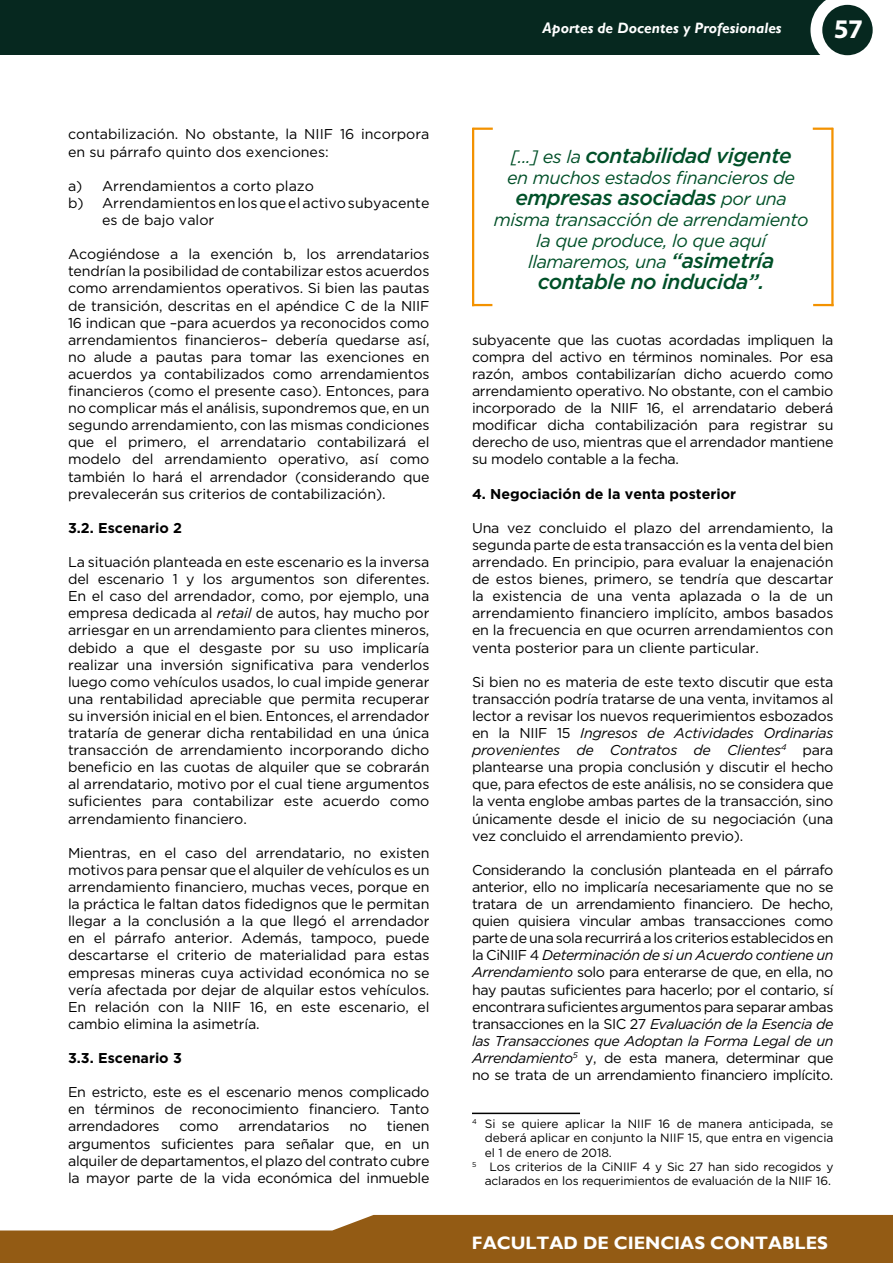
<style>
.page{position:relative;width:893px;height:1263px;background:#fff}
.page>*{position:absolute;margin:0;border:0;box-sizing:border-box;transform-origin:0 0}
.t1{font:700 27px "Myriad Pro";color:#fff}
.t2{font:italic 500 21px "Gotham";letter-spacing:-.025em;color:#005028}
.t3{font:italic 18px/21px "Gotham";letter-spacing:-.025em;color:#005028;text-align:center}
.t4{font:700 18px "Gill Sans";color:#fff}
.t5{font:italic 700 15px "Gill Sans";color:#fff}
.t6{font:14.25px/17.1px "Gotham";letter-spacing:-.01em;color:#000;text-align:justify}
.t7{font:700 14.25px "Gotham";color:#000}
.t8{font:12px "Gotham";letter-spacing:-.01em;color:#000}
.s1{font-style:italic}
.s2{font-weight:400;font-size:18px}
.s3{font-weight:500;font-size:21px}
</style>
<div class="page">
<div style="left:0;top:0;width:850px;height:55px;background:#06281f"></div>
<svg style="left:810px;top:0;width:62px;height:56px"></svg>
<div style="left:822px;top:5px;width:51px;height:50px;background:#06281f;border-radius:50%"></div>
<svg style="left:1px;top:1215px;width:892px;height:48px;background:#a06f31"></svg>
<hr style="left:0;top:1230px;width:1px;height:33px;background:#935b14">
<hr style="left:472px;top:1112px;width:108px;height:2px;background:#000">
<hr style="left:472px;top:128px;width:21px;height:2px;background:#f39200">
<hr style="left:472px;top:128px;width:2px;height:178px;background:#f39200">
<hr style="left:472px;top:304px;width:20px;height:2px;background:#f39200">
<hr style="left:813px;top:128px;width:20px;height:2px;background:#f39200">
<hr style="left:831px;top:128px;width:2px;height:178px;background:#f39200">
<hr style="left:813px;top:304px;width:20px;height:2px;background:#f39200">
<p class="t6" style="left:68px;top:126px;width:363px">contabilización. No obstante, la NIIF 16 incorpora en su párrafo quinto dos exenciones:</p>
<p class="t6" style="left:68px;top:177px;width:248px">a) Arrendamientos a corto plazo</p>
<p class="t6" style="left:68px;top:194px;width:363px">b) Arrendamientos en los que el activo subyacente</p>
<p class="t6" style="left:102px;top:211px;width:114px">es de bajo valor</p>
<p class="t6" style="left:68px;top:245px;width:363px">Acogiéndose a la exención b, los arrendatarios tendrían la posibilidad de contabilizar estos acuerdos como arrendamientos operativos. Si bien las pautas de transición, descritas en el apéndice C de la NIIF 16 indican que –para acuerdos ya reconocidos como arrendamientos financieros– debería quedarse así, no alude a pautas para tomar las exenciones en acuerdos ya contabilizados como arrendamientos financieros (como el presente caso). Entonces, para no complicar más el análisis, supondremos que, en un segundo arrendamiento, con las mismas condiciones que el primero, el arrendatario contabilizará el modelo del arrendamiento operativo, así como también lo hará el arrendador (considerando que prevalecerán sus criterios de contabilización).</p>
<p class="t7" style="left:68px;top:519px;width:115px">3.2. Escenario 2</p>
<p class="t6" style="left:68px;top:553px;width:363px">La situación planteada en este escenario es la inversa del escenario 1 y los argumentos son diferentes.<br>En el caso del arrendador, como, por ejemplo, una empresa dedicada al <span class="s1">retail</span> de autos, hay mucho por arriesgar en un arrendamiento para clientes mineros, debido a que el desgaste por su uso implicaría realizar una inversión significativa para venderlos luego como vehículos usados, lo cual impide generar una rentabilidad apreciable que permita recuperar su inversión inicial en el bien. Entonces, el arrendador trataría de generar dicha rentabilidad en una única transacción de arrendamiento incorporando dicho beneficio en las cuotas de alquiler que se cobrarán al arrendatario, motivo por el cual tiene argumentos suficientes para contabilizar este acuerdo como arrendamiento financiero.</p>
<p class="t6" style="left:68px;top:844px;width:363px">Mientras, en el caso del arrendatario, no existen motivos para pensar que el alquiler de vehículos es un arrendamiento financiero, muchas veces, porque en la práctica le faltan datos fidedignos que le permitan llegar a la conclusión a la que llegó el arrendador en el párrafo anterior. Además, tampoco, puede descartarse el criterio de materialidad para estas empresas mineras cuya actividad económica no se vería afectada por dejar de alquilar estos vehículos.<br>En relación con la NIIF 16, en este escenario, el cambio elimina la asimetría.</p>
<p class="t7" style="left:68px;top:1050px;width:115px">3.3. Escenario 3</p>
<p class="t6" style="left:68px;top:1083px;width:363px">En estricto, este es el escenario menos complicado en términos de reconocimiento financiero. Tanto arrendadores</p>
<p class="t6" style="left:179px;top:1117px;width:41px">como</p>
<p class="t6" style="left:238px;top:1117px;width:93px">arrendatarios</p>
<p class="t6" style="left:349px;top:1117px;width:19px">no</p>
<p class="t6" style="left:68px;top:1117px;width:363px;text-indent:319px">tienen argumentos suficientes para señalar que, en un alquiler de departamentos, el plazo del contrato cubre la mayor parte de la vida económica del inmueble</p>
<p class="t5" style="left:543px;top:19px;width:241px">Aportes de Docentes y Profesionales</p>
<h1 class="t1" style="left:834px;top:12px;width:31px">57</h1>
<h2 class="t2" style="left:510px;top:144px;width:283px"><span class="s2">[...] es la</span> contabilidad vigente</h2>
<p class="t3" style="left:507px;top:168px;width:290px">en muchos estados financieros de</p>
<h2 class="t2" style="left:515px;top:186px;width:273px">empresas asociadas <span class="s2">por una</span></h2>
<p class="t3" style="left:494px;top:210px;width:316px">misma transacción de arrendamiento la que produce, lo que aquí llamaremos, una <span class="s3">“asimetría</span></p>
<h2 class="t2" style="left:538px;top:270px;width:228px">contable no inducida”.</h2>
<p class="t6" style="left:472px;top:331px;width:363px">subyacente que las cuotas acordadas impliquen la compra del activo en términos nominales. Por esa razón, ambos contabilizarían dicho acuerdo como arrendamiento operativo. No obstante, con el cambio incorporado de la NIIF 16, el arrendatario deberá modificar dicha contabilización para registrar su derecho de uso, mientras que el arrendador mantiene su modelo contable a la fecha.</p>
<p class="t7" style="left:472px;top:485px;width:266px">4. Negociación de la venta posterior</p>
<p class="t6" style="left:472px;top:519px;width:363px">Una vez concluido el plazo del arrendamiento, la segunda parte de esta transacción es la venta del bien arrendado. En principio, para evaluar la enajenación de estos bienes, primero, se tendría que descartar la existencia de una venta aplazada o la de un arrendamiento financiero implícito, ambos basados en la frecuencia en que ocurren arrendamientos con venta posterior para un cliente particular.</p>
<p class="t6" style="left:472px;top:673px;width:363px">Si bien no es materia de este texto discutir que esta transacción podría tratarse de una venta, invitamos al lector a revisar los nuevos requerimientos esbozados en la NIIF 15 <span class="s1">Ingresos de Actividades Ordinarias provenientes de Contratos de Clientes</span><sup>4</sup> para plantearse una propia conclusión y discutir el hecho que, para efectos de este análisis, no se considera que la venta englobe ambas partes de la transacción, sino únicamente desde el inicio de su negociación (una vez concluido el arrendamiento previo).</p>
<p class="t6" style="left:472px;top:861px;width:363px">Considerando la conclusión planteada en el párrafo anterior, ello no implicaría necesariamente que no se tratara de un arrendamiento financiero. De hecho, quien quisiera vincular ambas transacciones como parte de una sola recurrirá a los criterios establecidos en la CiNIIF 4 <span class="s1">Determinación de si un Acuerdo contiene un Arrendamiento</span> solo para enterarse de que, en ella, no hay pautas suficientes para hacerlo; por el contario, sí encontrara suficientes argumentos para separar ambas transacciones en la SIC 27 <span class="s1">Evaluación de la Esencia de las Transacciones que Adoptan la Forma Legal de un Arrendamiento</span><sup>5</sup> y, de esta manera, determinar que no se trata de un arrendamiento financiero implícito.</p>
<p class="t8" style="left:472px;top:1117px;width:363px"><sup>4</sup> Si se quiere aplicar la NIIF 16 de manera anticipada, se</p>
<p class="t8" style="left:485px;top:1131px;width:350px">deberá aplicar en conjunto la NIIF 15, que entra en vigencia</p>
<p class="t8" style="left:485px;top:1146px;width:129px">el 1 de enero de 2018.</p>
<p class="t8" style="left:472px;top:1160px;width:363px"><sup>5</sup> Los criterios de la CiNIIF 4 y Sic 27 han sido recogidos y</p>
<p class="t8" style="left:485px;top:1174px;width:348px">aclarados en los requerimientos de evaluación de la NIIF 16.</p>
<p class="t4" style="left:472px;top:1232px;width:358px">FACULTAD DE CIENCIAS CONTABLES</p>
</div>
